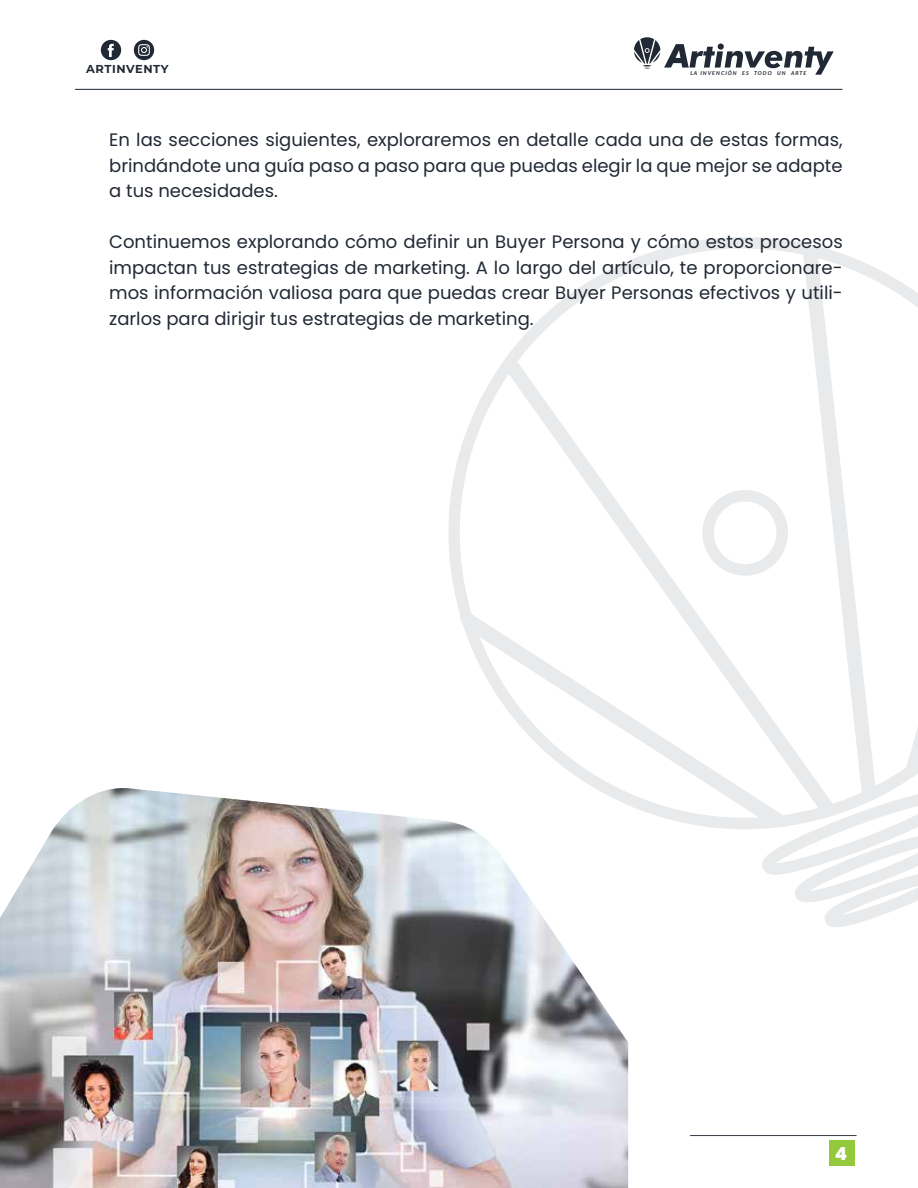
<style>
.page{position:relative;width:918px;height:1188px;background:#fff}
.page>*{position:absolute;margin:0;border:0;box-sizing:border-box;transform-origin:0 0}
.t1{font:18px/25.5px "Poppins";color:#212935;text-align:justify}
.t2{font:800 18px "Poppins";color:#fff}
.t3{font:700 11.4px "Montserrat";letter-spacing:.05em;color:#212935}
.t4{font:9.3px "Myriad Pro";color:#231f20}
.t5{font:italic 700 5.4px "Lato";letter-spacing:.185em;color:#212935}
</style>
<div class="page">
<hr style="left:690px;top:1135px;width:166px;height:1px;background:#353d48">
<img style="left:0;top:788px;width:628px;height:400px">
<svg style="left:448px;top:237px;width:470px;height:602px"></svg>
<svg style="left:697px;top:489px;width:96px;height:88px"></svg>
<svg style="left:760px;top:789px;width:158px;height:138px"></svg>
<div style="left:829px;top:1140px;width:26px;height:26px;background:#94c83d"></div>
<hr style="left:75px;top:89px;width:767px;height:1px;background:#353d48">
<svg style="left:101px;top:40px;width:20px;height:20px"></svg>
<svg style="left:134px;top:40px;width:20px;height:20px"></svg>
<svg style="left:634px;top:37px;width:200px;height:38px"></svg>
<p class="t3" style="left:86px;top:61px;width:84px">ARTINVENTY</p>
<p class="t5" style="left:690px;top:69px;width:118px">LA INVENCIÓN ES TODO UN ARTE</p>
<p class="t4" style="left:84px;top:63px;width:91px">https://artinventy.com/</p>
<p class="t1" style="left:109px;top:127px;width:735px">En las secciones siguientes, exploraremos en detalle cada una de estas formas, brindándote una guía paso a paso para que puedas elegir la que mejor se adapte a tus necesidades.</p>
<p class="t1" style="left:109px;top:229px;width:735px">Continuemos explorando cómo definir un Buyer Persona y cómo estos procesos impactan tus estrategias de marketing. A lo largo del artículo, te proporcionare&shy;mos información valiosa para que puedas crear Buyer Personas efectivos y utili&shy;zarlos para dirigir tus estrategias de marketing.</p>
<p class="t2" style="left:835px;top:1143px;width:14px">4</p>
</div>
